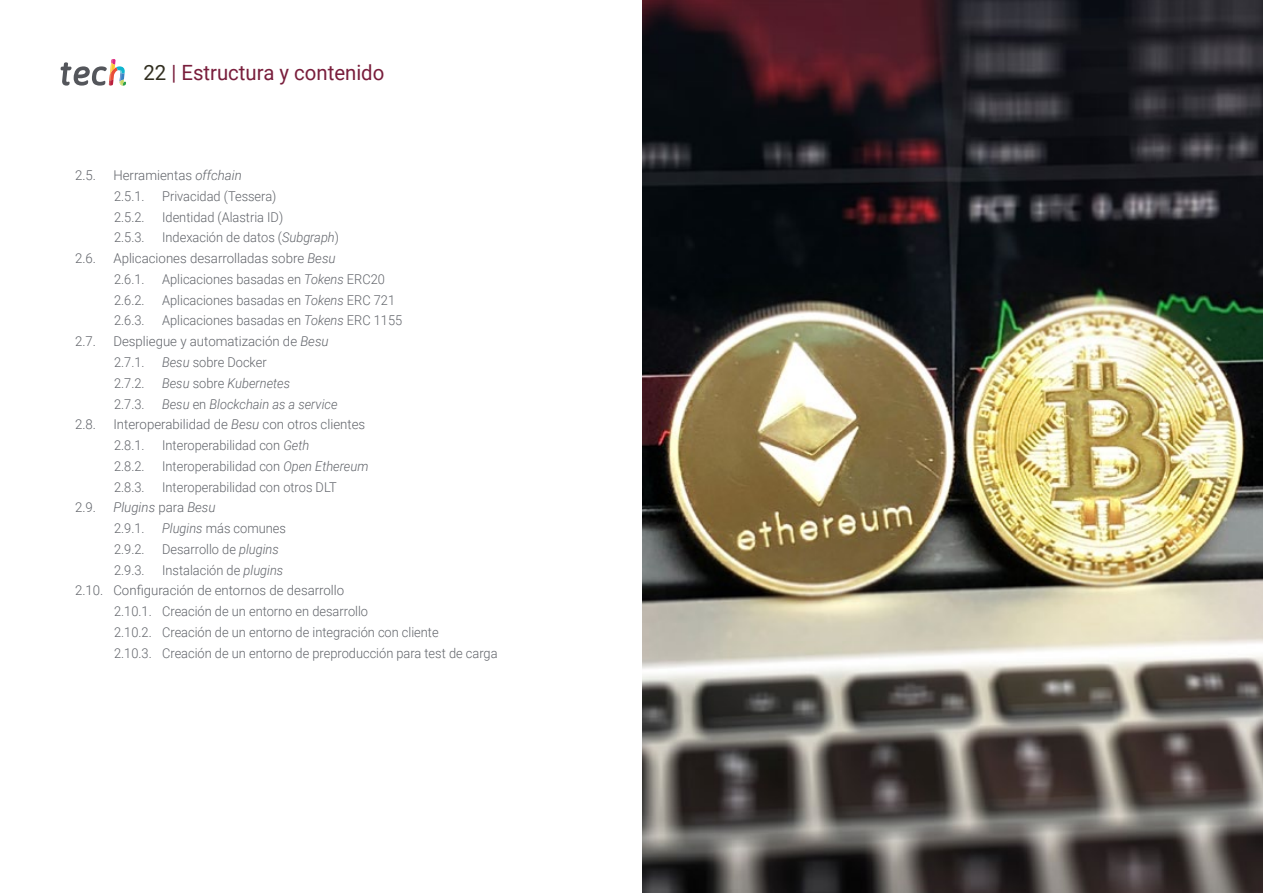
<style>
.page{position:relative;width:1263px;height:893px;background:#fff}
.page>*{position:absolute;margin:0;border:0;box-sizing:border-box;transform-origin:0 0}
.t1{font:21px "Roboto";color:#791e3c}
.t2{font:300 13.5px "Roboto";color:#61646a;scale:.95 1}
.t3{font:300 13.5px/20.7px "Roboto";color:#61646a}
.t4{font:italic 300 13.5px "Roboto";color:#61646a;scale:.95 1}
.t5{font:italic 300 13.5px/20.7px "Roboto";color:#61646a}
.s1{color:#312e20}
.s2{font-style:italic}
.s3{font-style:normal}
</style>
<div class="page">
<img style="left:642px;top:0;width:621px;height:893px">
<svg style="left:61px;top:59px;width:65px;height:27px"></svg>
<h1 class="t1" style="left:144px;top:57px;width:242px"><span class="s1">22</span> | Estructura y contenido</h1>
<p class="t3" style="left:75px;top:165px;width:22px">2.5.</p>
<p class="t3" style="left:113px;top:165px;width:130px">Herramientas <span class="s2">offchain<br></span>2.5.1.</p>
<p class="t2" style="left:162px;top:187px;width:122px">Privacidad (Tessera)</p>
<p class="t2" style="left:114px;top:207px;width:34px">2.5.2.</p>
<p class="t2" style="left:162px;top:207px;width:129px">Identidad (Alastria ID)</p>
<p class="t2" style="left:114px;top:228px;width:34px">2.5.3.</p>
<p class="t2" style="left:162px;top:228px;width:188px">Indexación de datos (<span class="s2">Subgraph</span>)</p>
<p class="t3" style="left:75px;top:248px;width:22px">2.6.</p>
<p class="t3" style="left:113px;top:248px;width:224px">Aplicaciones desarrolladas sobre <span class="s2">Besu<br></span>2.6.1.</p>
<p class="t2" style="left:162px;top:270px;width:236px">Aplicaciones basadas en <span class="s2">Tokens</span> ERC20</p>
<p class="t2" style="left:114px;top:290px;width:34px">2.6.2.</p>
<p class="t2" style="left:162px;top:290px;width:247px">Aplicaciones basadas en <span class="s2">Tokens</span> ERC 721</p>
<p class="t2" style="left:114px;top:311px;width:34px">2.6.3.</p>
<p class="t2" style="left:162px;top:311px;width:254px">Aplicaciones basadas en <span class="s2">Tokens</span> ERC 1155</p>
<p class="t3" style="left:75px;top:331px;width:22px">2.7.</p>
<p class="t3" style="left:113px;top:331px;width:217px">Despliegue y automatización de <span class="s2">Besu<br></span>2.7.1.</p>
<p class="t2" style="left:162px;top:353px;width:112px"><span class="s2">Besu</span> sobre Docker</p>
<p class="t2" style="left:114px;top:373px;width:34px">2.7.2.</p>
<p class="t4" style="left:162px;top:373px;width:136px">Besu <span class="s3">sobre</span> Kubernetes</p>
<p class="t2" style="left:114px;top:394px;width:34px">2.7.3.</p>
<p class="t4" style="left:162px;top:394px;width:186px">Besu <span class="s3">en</span> Blockchain as a service</p>
<p class="t3" style="left:75px;top:414px;width:22px">2.8.</p>
<p class="t3" style="left:113px;top:414px;width:253px">Interoperabilidad de <span class="s2">Besu</span> con otros clientes<br>2.8.1.</p>
<p class="t2" style="left:162px;top:436px;width:156px">Interoperabilidad con <span class="s2">Geth</span></p>
<p class="t2" style="left:114px;top:456px;width:34px">2.8.2.</p>
<p class="t2" style="left:162px;top:456px;width:219px">Interoperabilidad con <span class="s2">Open Ethereum</span></p>
<p class="t2" style="left:114px;top:477px;width:34px">2.8.3.</p>
<p class="t2" style="left:162px;top:477px;width:185px">Interoperabilidad con otros DLT</p>
<p class="t3" style="left:75px;top:497px;width:22px">2.9.</p>
<p class="t5" style="left:113px;top:497px;width:104px">Plugins <span class="s3">para</span> Besu<br><span class="s3">2.9.1.</span></p>
<p class="t2" style="left:162px;top:519px;width:132px"><span class="s2">Plugins</span> más comunes</p>
<p class="t2" style="left:114px;top:539px;width:34px">2.9.2.</p>
<p class="t2" style="left:162px;top:539px;width:124px">Desarrollo de <span class="s2">plugins</span></p>
<p class="t2" style="left:114px;top:560px;width:34px">2.9.3.</p>
<p class="t2" style="left:162px;top:560px;width:129px">Instalación de <span class="s2">plugins</span></p>
<p class="t3" style="left:75px;top:580px;width:271px">2.10. Configuración de entornos de desarrollo</p>
<p class="t2" style="left:114px;top:602px;width:269px">2.10.1. Creación de un entorno en desarrollo</p>
<p class="t2" style="left:114px;top:622px;width:343px">2.10.2. Creación de un entorno de integración con cliente</p>
<p class="t2" style="left:114px;top:643px;width:405px">2.10.3. Creación de un entorno de preproducción para test de carga</p>
</div>
